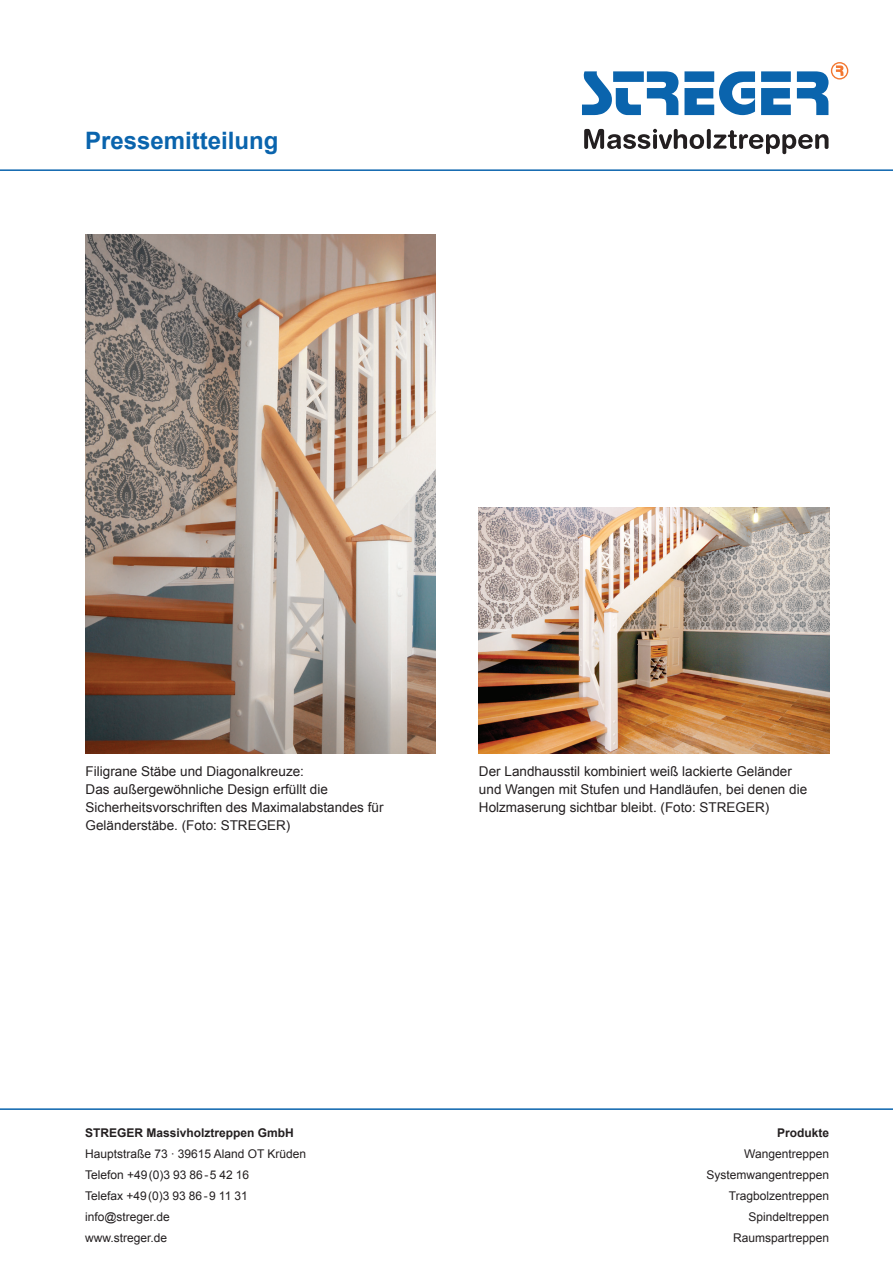
<style>
.page{position:relative;width:893px;height:1263px;background:#fff}
.page>*{position:absolute;margin:0;border:0;box-sizing:border-box;transform-origin:0 0}
.t1{font:700 24px "Arial";color:#0a64ad}
.t2{font:13.5px/18px "Arial";color:#231f20}
.t3{font:12px/21px "Arial";color:#231f20}
.t4{font:700 12px "Arial";color:#231f20}
</style>
<div class="page">
<hr style="left:0;top:169px;width:893px;height:2px;background:#0a64ad">
<hr style="left:0;top:1108px;width:893px;height:2px;background:#0a64ad">
<svg style="left:582px;top:62px;width:266px;height:53px"></svg>
<svg style="left:584px;top:129px;width:244px;height:25px"></svg>
<img style="left:85px;top:235px;width:351px;height:518px">
<img style="left:478px;top:508px;width:351px;height:245px">
<h1 class="t1" style="left:85px;top:125px;width:195px">Pressemitteilung</h1>
<p class="t2" style="left:86px;top:762px;width:299px">Filigrane Stäbe und Diagonalkreuze:<br>Das außergewöhnliche Design erfüllt die Sicherheitsvorschriften des Maximalabstandes für Geländerstäbe. (Foto: STREGER)</p>
<p class="t2" style="left:479px;top:762px;width:330px">Der Landhausstil kombiniert weiß lackierte Geländer und Wangen mit Stufen und Handläufen, bei denen die<br>Holzmaserung sichtbar bleibt. (Foto: STREGER)</p>
<p class="t4" style="left:85px;top:1124px;width:210px">STREGER Massivholztreppen GmbH</p>
<p class="t3" style="left:85px;top:1143px;width:223px">Hauptstraße 73 · 39615 Aland OT Krüden<br>Telefon +49(0)3 93 86-5 42 16<br>Telefax +49(0)3 93 86-9 11 31 info@streger.de<br>www.streger.de</p>
<p class="t4" style="left:777px;top:1124px;width:54px">Produkte</p>
<p class="t3" style="left:706px;top:1143px;width:124px;text-align:right">Wangentreppen<br>Systemwangentreppen<br>Tragbolzentreppen<br>Spindeltreppen<br>Raumspartreppen</p>
</div>
